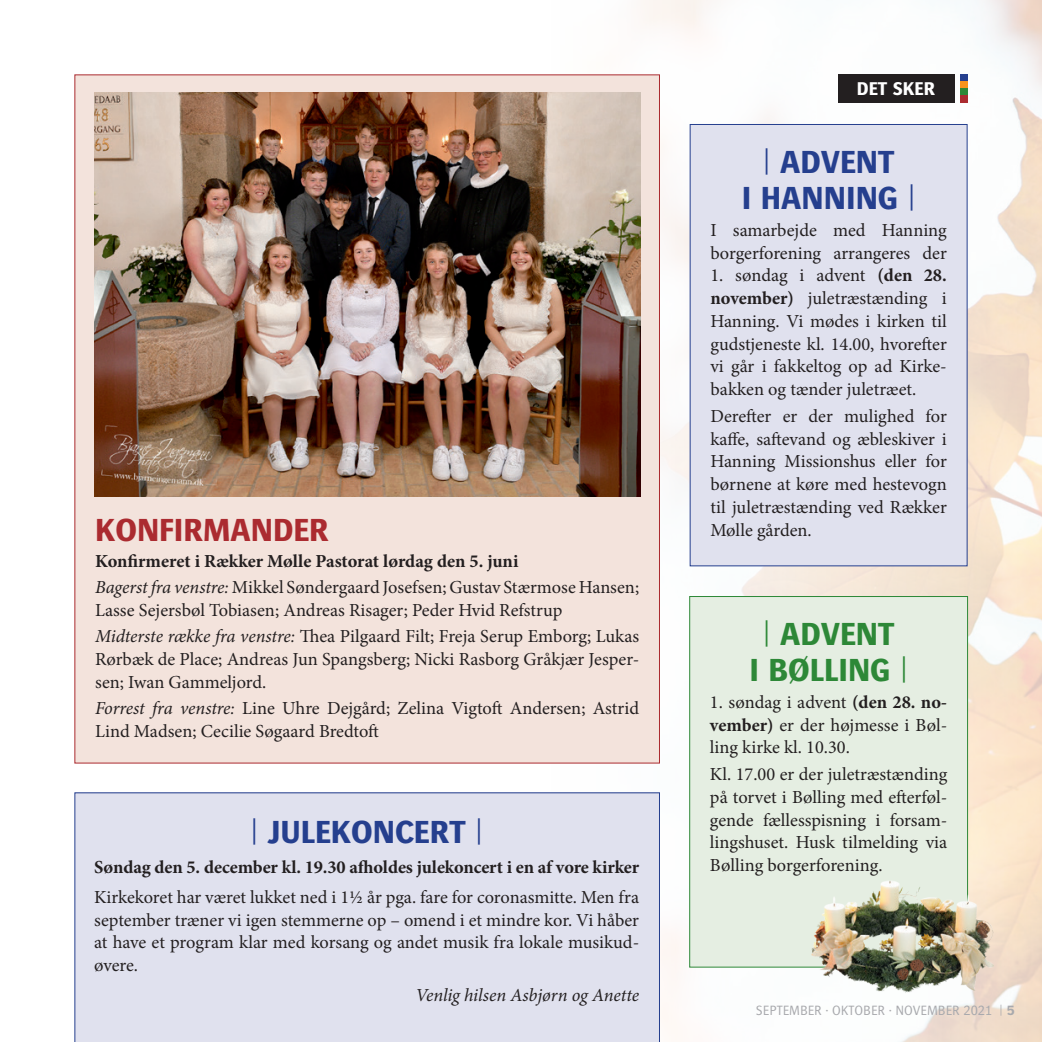
<style>
.page{position:relative;width:1042px;height:1042px;background:#fff}
.page>*{position:absolute;margin:0;border:0;box-sizing:border-box;transform-origin:0 0}
.t1{font:700 33.25px/35.9px "Bosis Std";color:#253f8e;text-align:center}
.t2{font:700 33.25px/35.9px "Bosis Std";color:#2d8837;text-align:center}
.t3{font:700 33.25px "Bosis Std";color:#ab2b30}
.t4{font:700 19.25px "Bosis Std";color:#fff}
.t5{font:18.38px/22.8px "Minion Pro";color:#231f20;text-align:justify}
.t6{font:700 18.38px "Minion Pro";letter-spacing:-.005em;color:#231f20}
.t7{font:italic 18.38px "Minion Pro";letter-spacing:-.005em;color:#231f20}
.t8{font:300 14px "Bosis Std";color:#a8a9ad}
.s1{font-style:italic}
.s2{font-weight:700}
</style>
<div class="page">
<img style="left:551px;top:0;width:491px;height:1042px">
<div style="left:690px;top:124px;width:277px;height:442px;background:#e0e1ee"></div>
<div style="left:690px;top:596px;width:277px;height:371px;background:#e5eee2"></div>
<div style="left:838px;top:74px;width:116px;height:29px;background:#231f20"></div>
<div style="left:960px;top:74px;width:7px;height:7px;background:#253f8e"></div>
<div style="left:960px;top:81px;width:7px;height:7px;background:#f7931d"></div>
<div style="left:960px;top:88px;width:7px;height:8px;background:#2d8837"></div>
<div style="left:960px;top:96px;width:7px;height:7px;background:#ab2b30"></div>
<div style="left:74px;top:74px;width:586px;height:689px;background:#f3e3dc"></div>
<img style="left:94px;top:92px;width:546px;height:404px">
<img style="left:801px;top:867px;width:203px;height:134px">
<div style="left:74px;top:792px;width:586px;height:250px;background:#e0e1ee"></div>
<p class="t3" style="left:95px;top:511px;width:235px">KONFIRMANDER</p>
<p class="t6" style="left:95px;top:548px;width:425px">Konfirmeret i Rækker Mølle Pastorat lørdag den 5. juni</p>
<p class="t5" style="left:95px;top:576px;width:545px"><span class="s1">Bagerst fra venstre:</span> Mikkel Søndergaard Josefsen; Gustav Stærmose Hansen;<br>Lasse Sejersbøl Tobiasen; Andreas Risager; Peder Hvid Refstrup</p>
<p class="t5" style="left:95px;top:625px;width:545px"><span class="s1">Midterste række fra venstre:</span> Thea Pilgaard Filt; Freja Serup Emborg; Lukas Rørbæk de Place; Andreas Jun Spangsberg; Nicki Rasborg Gråkjær Jesper&shy;sen; Iwan Gammeljord.</p>
<p class="t5" style="left:95px;top:697px;width:545px"><span class="s1">Forrest fra venstre:</span> Line Uhre Dejgård; Zelina Vigtoft Andersen; Astrid<br>Lind Madsen; Cecilie Søgaard Bredtoft</p>
<p class="t1" style="left:251px;top:813px;width:234px">| JULEKONCERT |</p>
<p class="t6" style="left:94px;top:854px;width:546px">Søndag den 5. december kl. 19.30 afholdes julekoncert i en af vore kirker</p>
<p class="t5" style="left:94px;top:886px;width:546px">Kirkekoret har været lukket ned i 1½ år pga. fare for coronasmitte. Men fra september træner vi igen stemmerne op – omend i et mindre kor. Vi håber at have et program klar med korsang og andet musik fra lokale musikud&shy;øvere.</p>
<p class="t7" style="left:415px;top:983px;width:225px">Venlig hilsen Asbjørn og Anette</p>
<p class="t4" style="left:858px;top:78px;width:80px">DET SKER</p>
<p class="t1" style="left:742px;top:143px;width:175px">| ADVENT<br>I HANNING |</p>
<p class="t5" style="left:710px;top:219px;width:238px">I samarbejde med Hanning borgerforening arrangeres der</p>
<p class="t5" style="left:710px;top:264px;width:238px">1. søndag i advent <span class="s2">(den 28. november)</span> juletræstænding i Hanning. Vi mødes i kirken til gudstjeneste kl. 14.00, hvorefter vi går i fakkeltog op ad Kirke&shy;bakken og tænder juletræet.</p>
<p class="t5" style="left:710px;top:405px;width:238px">Derefter er der mulighed for kaffe, saftevand og æbleskiver i Hanning Missionshus eller for børnene at køre med hestevogn til juletræstænding ved Rækker Mølle gården.</p>
<p class="t2" style="left:749px;top:615px;width:160px">| ADVENT<br>I BØLLING |</p>
<p class="t5" style="left:710px;top:691px;width:239px">1. søndag i advent <span class="s2">(den 28. no&shy;vember)</span> er der højmesse i Bøl&shy;ling kirke kl. 10.30.</p>
<p class="t5" style="left:710px;top:763px;width:239px">Kl. 17.00 er der juletræstænding på torvet i Bølling med efterføl&shy;gende fællesspisning i forsam&shy;lingshuset. Husk tilmelding via Bølling borgerforening.</p>
<p class="t8" style="left:756px;top:1003px;width:260px">SEPTEMBER · OKTOBER · NOVEMBER 2021 | <span class="s2">5</span></p>
</div>
